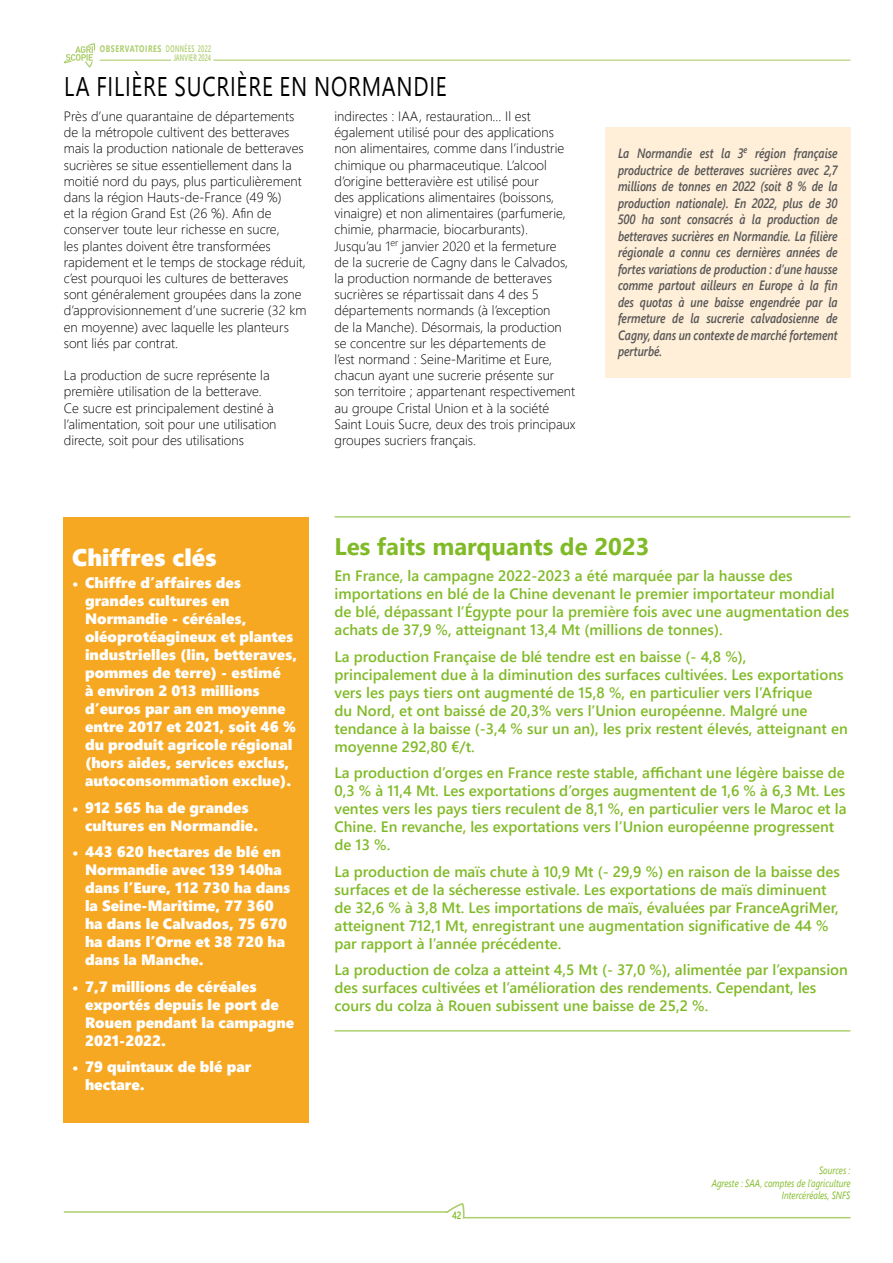
<style>
.page{position:relative;width:893px;height:1263px;background:#fff}
.page>*{position:absolute;margin:0;border:0;box-sizing:border-box;transform-origin:0 0}
.t1{font:27px "Segoe UI";letter-spacing:.035em;color:#000;scale:.8 1}
.t2{font:700 24px "Segoe UI";color:#80ba27}
.t3{font:24px "Segoe UI Black";color:#fff}
.t4{font:600 15px/18px "Segoe UI";color:#80ba27}
.t5{font:15px/18px "Segoe UI Black";color:#fff}
.t6{font:300 13.5px/16.2px "Segoe UI";color:#000}
.t7{font:italic 600 13.5px/16.5px "Segoe UI";color:#575756;text-align:justify;scale:.8 1}
.t8{font:italic 10.5px/12.6px "Segoe UI";color:#80ba27;text-align:right;scale:.8 1}
.t9{font:600 10.5px "Segoe UI";color:#80ba27;scale:.8 1}
.t10{font:600 9.45px/8.9px "Segoe UI";letter-spacing:.035em;color:#adce6d;text-align:right;scale:.6 1}
.s1{font-weight:700}
</style>
<div class="page">
<hr style="left:213px;top:60px;width:637px;height:1px;background:#adce6d">
<div style="left:605px;top:127px;width:245px;height:251px;background:#ffeed8"></div>
<div style="left:64px;top:517px;width:245px;height:606px;background:#f7a823"></div>
<hr style="left:335px;top:516px;width:515px;height:1px;background:#80ba27">
<hr style="left:335px;top:1030px;width:515px;height:1px;background:#80ba27">
<hr style="left:64px;top:1211px;width:384px;height:2px;background:#adce6d">
<hr style="left:463px;top:1217px;width:387px;height:1px;background:#adce6d">
<svg style="left:445px;top:1203px;width:20px;height:15px"></svg>
<svg style="left:64px;top:43px;width:31px;height:25px"></svg>
<hr style="left:100px;top:60px;width:71px;height:1px;background:#adce6d">
<p class="t10" style="left:100px;top:43px;width:187px"><span class="s1">OBSERVATOIRES</span> DONNÉES 2022<br>JANVIER 2024</p>
<h1 class="t1" style="left:64px;top:61px;width:480px">LA FILIÈRE SUCRIÈRE EN NORMANDIE</h1>
<p class="t6" style="left:64px;top:107px;width:244px">Près d’une quarantaine de départements de la métropole cultivent des betteraves mais la production nationale de betteraves sucrières se situe essentiellement dans la moitié nord du pays, plus particulièrement dans la région Hauts-de-France (49 %)<br>et la région Grand Est (26 %). Afin de conserver toute leur richesse en sucre,<br>les plantes doivent être transformées rapidement et le temps de stockage réduit, c’est pourquoi les cultures de betteraves sont généralement groupées dans la zone d’approvisionnement d’une sucrerie (32 km en moyenne) avec laquelle les planteurs sont liés par contrat.</p>
<p class="t6" style="left:64px;top:366px;width:214px">La production de sucre représente la première utilisation de la betterave.<br>Ce sucre est principalement destiné à l’alimentation, soit pour une utilisation directe, soit pour des utilisations</p>
<p class="t6" style="left:334px;top:107px;width:243px">indirectes : IAA, restauration… Il est également utilisé pour des applications non alimentaires, comme dans l’industrie chimique ou pharmaceutique. L’alcool d’origine betteravière est utilisé pour<br>des applications alimentaires (boissons, vinaigre) et non alimentaires (parfumerie, chimie, pharmacie, biocarburants).<br>Jusqu’au 1<sup>er</sup> janvier 2020 et la fermeture<br>de la sucrerie de Cagny dans le Calvados, la production normande de betteraves sucrières se répartissait dans 4 des 5 départements normands (à l’exception<br>de la Manche). Désormais, la production se concentre sur les départements de<br>l’est normand : Seine-Maritime et Eure, chacun ayant une sucrerie présente sur son territoire ; appartenant respectivement au groupe Cristal Union et à la société Saint Louis Sucre, deux des trois principaux groupes sucriers français.</p>
<p class="t7" style="left:618px;top:143px;width:276px">La Normandie est la 3<sup>e</sup> région française productrice de betteraves sucrières avec 2,7 millions de tonnes en 2022 (soit 8 % de la production nationale). En 2022, plus de 30<br>500 ha sont consacrés à la production de betteraves sucrières en Normandie. La filière régionale a connu ces dernières années de fortes variations de production : d’une hausse comme partout ailleurs en Europe à la fin des quotas à une baisse engendrée par la fermeture de la sucrerie calvadosienne de Cagny, dans un contexte de marché fortement perturbé.</p>
<h2 class="t3" style="left:72px;top:540px;width:146px">Chiffres clés</h2>
<p class="t5" style="left:85px;top:573px;width:214px;text-indent:-13px">• Chiffre d’affaires des grandes cultures en<br>Normandie - céréales, oléoprotéagineux et plantes industrielles (lin, betteraves, pommes de terre) - estimé<br>à environ 2 013 millions d’euros par an en moyenne entre 2017 et 2021, soit 46 % du produit agricole régional (hors aides, services exclus, autoconsommation exclue).</p>
<p class="t5" style="left:85px;top:797px;width:175px;text-indent:-13px">• 912 565 ha de grandes cultures en Normandie.</p>
<p class="t5" style="left:85px;top:842px;width:207px;text-indent:-13px">• 443 620 hectares de blé en<br>Normandie avec 139 140ha dans l’Eure, 112 730 ha dans la Seine-Maritime, 77 360 ha dans le Calvados, 75 670 ha dans l’Orne et 38 720 ha dans la Manche.</p>
<p class="t5" style="left:85px;top:976px;width:211px;text-indent:-13px">• 7,7 millions de céréales exportés depuis le port de<br>Rouen pendant la campagne<br>2021-2022.</p>
<p class="t5" style="left:85px;top:1057px;width:168px;text-indent:-13px">• 79 quintaux de blé par hectare.</p>
<h2 class="t2" style="left:334px;top:523px;width:317px">Les faits marquants de 2023</h2>
<p class="t4" style="left:334px;top:565px;width:516px">En France, la campagne 2022-2023 a été marquée par la hausse des importations en blé de la Chine devenant le premier importateur mondial de blé, dépassant l’Égypte pour la première fois avec une augmentation des achats de 37,9 %, atteignant 13,4 Mt (millions de tonnes).</p>
<p class="t4" style="left:334px;top:646px;width:515px">La production Française de blé tendre est en baisse (- 4,8 %), principalement due à la diminution des surfaces cultivées. Les exportations vers les pays tiers ont augmenté de 15,8 %, en particulier vers l’Afrique<br>du Nord, et ont baissé de 20,3% vers l’Union européenne. Malgré une tendance à la baisse (-3,4 % sur un an), les prix restent élevés, atteignant en moyenne 292,80 €/t.</p>
<p class="t4" style="left:334px;top:762px;width:514px">La production d’orges en France reste stable, affichant une légère baisse de 0,3 % à 11,4 Mt. Les exportations d’orges augmentent de 1,6 % à 6,3 Mt. Les ventes vers les pays tiers reculent de 8,1 %, en particulier vers le Maroc et la Chine. En revanche, les exportations vers l’Union européenne progressent de 13 %.</p>
<p class="t4" style="left:334px;top:861px;width:507px">La production de maïs chute à 10,9 Mt (- 29,9 %) en raison de la baisse des surfaces et de la sécheresse estivale. Les exportations de maïs diminuent de 32,6 % à 3,8 Mt. Les importations de maïs, évaluées par FranceAgriMer, atteignent 712,1 Mt, enregistrant une augmentation significative de 44 % par rapport à l’année précédente.</p>
<p class="t4" style="left:334px;top:959px;width:515px">La production de colza a atteint 4,5 Mt (- 37,0 %), alimentée par l’expansion des surfaces cultivées et l’amélioration des rendements. Cependant, les cours du colza à Rouen subissent une baisse de 25,2 %.</p>
<p class="t9" style="left:452px;top:1205px;width:13px">42</p>
<p class="t8" style="left:712px;top:1162px;width:175px">Sources :<br>Agreste : SAA, comptes de l’agriculture<br>Intercéréales, SNFS</p>
</div>
